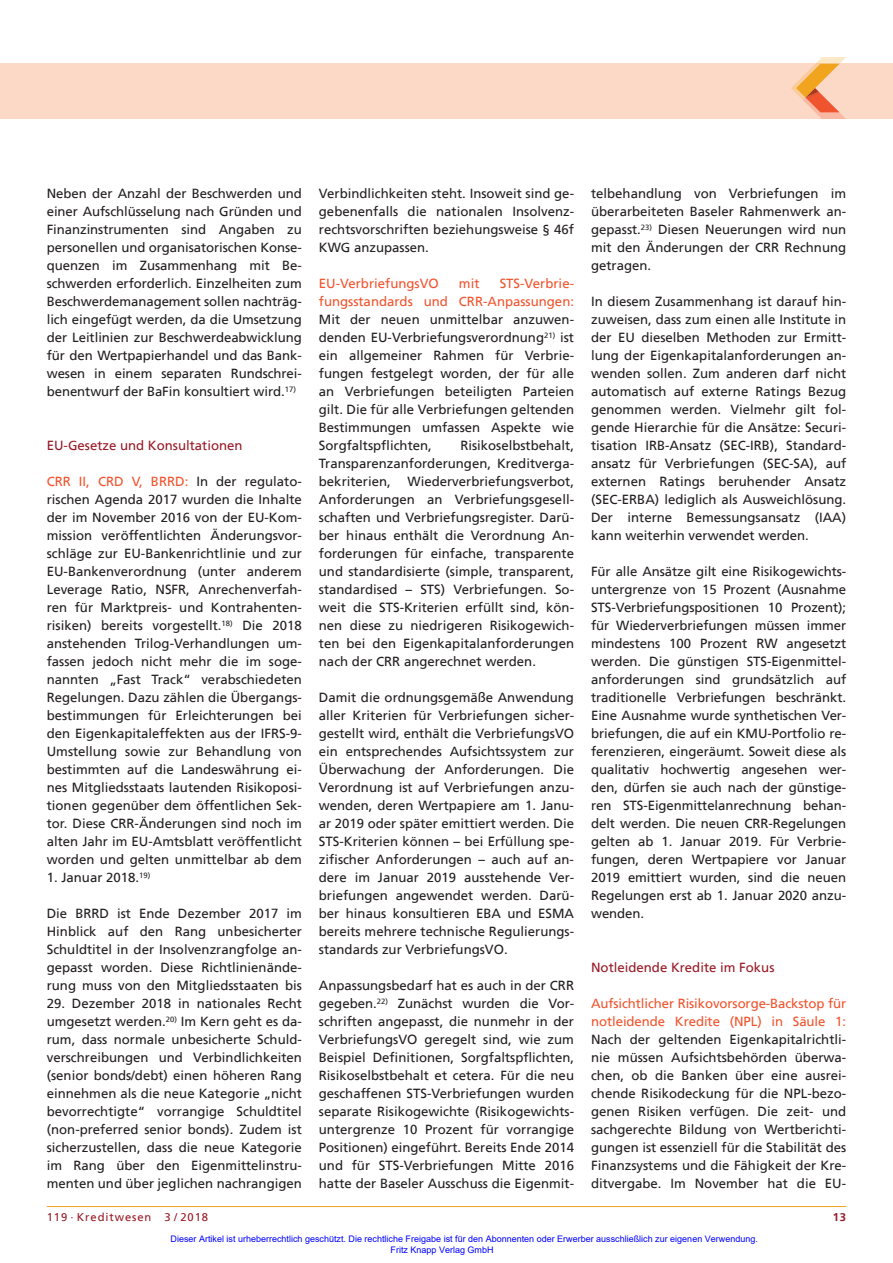
<style>
.page{position:relative;width:893px;height:1263px;background:#fff}
.page>*{position:absolute;margin:0;border:0;box-sizing:border-box;transform-origin:0 0}
.t1{font:13.2px/18px "Frutiger";color:#231f20;text-align:justify}
.t2{font:13.2px/18px "Frutiger";letter-spacing:-.005em;color:#f0542e;text-align:right}
.t3{font:13.2px "Frutiger";color:#981a26}
.t4{font:11.25px "Frutiger";letter-spacing:.08em;color:#981a26}
.t5{font:700 11.25px "Frutiger";color:#981a26}
.t6{font:9px/10.8px "Arial";color:#00f}
.s1{color:#f0542e}
</style>
<div class="page">
<hr style="left:47px;top:1206px;width:799px;height:1px;background:#f1a31e">
<div style="left:0;top:64px;width:893px;height:55px;background:#fcd9c7"></div>
<svg style="left:791px;top:57px;width:55px;height:62px"></svg>
<p class="t1" style="left:47px;top:185px;width:257px">Neben der Anzahl der Beschwerden und einer Aufschlüsselung nach Gründen und Finanzinstrumenten sind Angaben zu personellen und organisatorischen Konse&shy;quenzen im Zusammenhang mit Be&shy;schwerden erforderlich. Einzelheiten zum Beschwerdemanagement sollen nachträg&shy;lich eingefügt werden, da die Umsetzung der Leitlinien zur Beschwerdeabwicklung für den Wertpapierhandel und das Bank&shy;wesen in einem separaten Rundschrei&shy;benentwurf der BaFin konsultiert wird.<sup>17)</sup></p>
<p class="t3" style="left:47px;top:439px;width:197px">EU-Gesetze und Konsultationen</p>
<p class="t1" style="left:47px;top:473px;width:257px"><span class="s1">CRR II, CRD V, BRRD:</span> In der regulato&shy;rischen Agenda 2017 wurden die Inhalte der im November 2016 von der EU-Kom&shy;mission veröffentlichten Änderungsvor&shy;schläge zur EU-Bankenrichtlinie und zur EU-Bankenverordnung (unter anderem Leverage Ratio, NSFR, Anrechenverfah&shy;ren für Marktpreis- und Kontrahenten&shy;risiken) bereits vorgestellt.<sup>18)</sup> Die 2018 anstehenden Trilog-Verhandlungen um&shy;fassen jedoch nicht mehr die im soge&shy;nannten „Fast Track“ verabschiedeten Regelungen. Dazu zählen die Übergangs&shy;bestimmungen für Erleichterungen bei den Eigenkapitaleffekten aus der IFRS-9- Umstellung sowie zur Behandlung von bestimmten auf die Landeswährung ei&shy;nes Mitgliedsstaats lautenden Risikoposi&shy;tionen gegenüber dem öffentlichen Sek&shy;tor. Diese CRR-Änderungen sind noch im alten Jahr im EU-Amtsblatt veröffentlicht worden und gelten unmittelbar ab dem</p>
<p class="t1" style="left:47px;top:869px;width:105px">1. Januar 2018.<sup>19)</sup></p>
<p class="t1" style="left:47px;top:905px;width:257px">Die BRRD ist Ende Dezember 2017 im Hinblick auf den Rang unbesicherter Schuldtitel in der Insolvenzrangfolge an&shy;gepasst worden. Diese Richtlinienände&shy;rung muss von den Mitgliedsstaaten bis</p>
<p class="t1" style="left:47px;top:995px;width:257px">29. Dezember 2018 in nationales Recht umgesetzt werden.<sup>20)</sup> Im Kern geht es da&shy;rum, dass normale unbesicherte Schuld&shy;verschreibungen und Verbindlichkeiten (senior bonds/debt) einen höheren Rang einnehmen als die neue Kategorie „nicht bevorrechtigte“ vorrangige Schuldtitel (non-preferred senior bonds). Zudem ist sicherzustellen, dass die neue Kategorie im Rang über den Eigenmittelinstru&shy;menten und über jeglichen nachrangigen</p>
<p class="t1" style="left:319px;top:185px;width:257px">Verbindlichkeiten steht. Insoweit sind ge&shy;gebenenfalls die nationalen Insolvenz&shy;rechtsvorschriften beziehungsweise § 46f KWG anzupassen.</p>
<p class="t2" style="left:319px;top:275px;width:121px">EU-VerbriefungsVO</p>
<p class="t2" style="left:459px;top:275px;width:22px">mit</p>
<p class="t2" style="left:319px;top:275px;width:257px">STS-Verbrie-<br>fungsstandards und CRR-Anpassungen:</p>
<p class="t1" style="left:319px;top:311px;width:257px">Mit der neuen unmittelbar anzuwen&shy;denden EU-Verbriefungsverordnung<sup>21)</sup> ist ein allgemeiner Rahmen für Verbrie&shy;fungen festgelegt worden, der für alle an Verbriefungen beteiligten Parteien gilt. Die für alle Verbriefungen geltenden Bestimmungen umfassen Aspekte wie Sorgfaltspflichten,</p>
<p class="t1" style="left:319px;top:437px;width:257px;text-indent:141px">Risikoselbstbehalt, Transparenzanforderungen, Kreditverga&shy;bekriterien,</p>
<p class="t1" style="left:319px;top:473px;width:257px;text-indent:89px">Wiederverbriefungsverbot, Anforderungen an Verbriefungsgesell&shy;schaften und Verbriefungsregister. Darü&shy;ber hinaus enthält die Verordnung An&shy;forderungen für einfache, transparente und standardisierte (simple, transparent, standardised – STS) Verbriefungen. So&shy;weit die STS-Kriterien erfüllt sind, kön&shy;nen diese zu niedrigeren Risikogewich&shy;ten bei den Eigenkapitalanforderungen nach der CRR angerechnet werden.</p>
<p class="t1" style="left:319px;top:689px;width:257px">Damit die ordnungsgemäße Anwendung aller Kriterien für Verbriefungen sicher&shy;gestellt wird, enthält die VerbriefungsVO ein entsprechendes Aufsichtssystem zur Überwachung der Anforderungen. Die Verordnung ist auf Verbriefungen anzu&shy;wenden, deren Wertpapiere am 1. Janu&shy;ar 2019 oder später emittiert werden. Die STS-Kriterien können – bei Erfüllung spe&shy;zifischer Anforderungen – auch auf an&shy;dere im Januar 2019 ausstehende Ver&shy;briefungen angewendet werden. Darü&shy;ber hinaus konsultieren EBA und ESMA bereits mehrere technische Regulierungs&shy;standards zur VerbriefungsVO.</p>
<p class="t1" style="left:319px;top:977px;width:257px">Anpassungsbedarf hat es auch in der CRR gegeben.<sup>22)</sup> Zunächst wurden die Vor&shy;schriften angepasst, die nunmehr in der VerbriefungsVO geregelt sind, wie zum Beispiel Definitionen, Sorgfaltspflichten, Risikoselbstbehalt et cetera. Für die neu geschaffenen STS-Verbriefungen wurden separate Risikogewichte (Risikogewichts&shy;untergrenze 10 Prozent für vorrangige Positionen) eingeführt. Bereits Ende 2014 und für STS-Verbriefungen Mitte 2016 hatte der Baseler Ausschuss die Eigenmit-</p>
<p class="t1" style="left:591px;top:185px;width:257px">telbehandlung von Verbriefungen im überarbeiteten Baseler Rahmenwerk an&shy;gepasst.<sup>23)</sup> Diesen Neuerungen wird nun mit den Änderungen der CRR Rechnung getragen.</p>
<p class="t1" style="left:591px;top:293px;width:257px">In diesem Zusammenhang ist darauf hin&shy;zuweisen, dass zum einen alle Institute in der EU dieselben Methoden zur Ermitt&shy;lung der Eigenkapitalanforderungen an&shy;wenden sollen. Zum anderen darf nicht automatisch auf externe Ratings Bezug genommen werden. Vielmehr gilt fol&shy;gende Hierarchie für die Ansätze: Securi&shy;tisation IRB-Ansatz (SEC-IRB), Standard&shy;ansatz für Verbriefungen (SEC-SA), auf externen Ratings beruhender Ansatz (SEC-ERBA) lediglich als Ausweichlösung.<br>Der interne Bemessungsansatz (IAA) kann weiterhin verwendet werden.</p>
<p class="t1" style="left:591px;top:563px;width:257px">Für alle Ansätze gilt eine Risikogewichts&shy;untergrenze von 15 Prozent (Ausnahme STS-Verbriefungspositionen 10 Prozent); für Wiederverbriefungen müssen immer mindestens 100 Prozent RW angesetzt werden. Die günstigen STS-Eigenmittel&shy;anforderungen sind grundsätzlich auf traditionelle Verbriefungen beschränkt.<br>Eine Ausnahme wurde synthetischen Ver&shy;briefungen, die auf ein KMU-Portfolio re&shy;ferenzieren, eingeräumt. Soweit diese als qualitativ hochwertig angesehen wer&shy;den, dürfen sie auch nach der günstige&shy;ren STS-Eigenmittelanrechnung behan&shy;delt werden. Die neuen CRR-Regelungen gelten ab 1. Januar 2019. Für Verbrie&shy;fungen, deren Wertpapiere vor Januar 2019 emittiert wurden, sind die neuen Regelungen erst ab 1. Januar 2020 anzu&shy;wenden.</p>
<p class="t3" style="left:591px;top:961px;width:185px">Notleidende Kredite im Fokus</p>
<p class="t2" style="left:591px;top:995px;width:257px;text-align:left">Aufsichtlicher Risikovorsorge-Backstop für notleidende Kredite (NPL) in Säule 1:</p>
<p class="t1" style="left:591px;top:1031px;width:257px">Nach der geltenden Eigenkapitalrichtli&shy;nie müssen Aufsichtsbehörden überwa&shy;chen, ob die Banken über eine ausrei&shy;chende Risikodeckung für die NPL-bezo&shy;genen Risiken verfügen. Die zeit- und sachgerechte Bildung von Wertberichti&shy;gungen ist essenziell für die Stabilität des Finanzsystems und die Fähigkeit der Kre&shy;ditvergabe. Im November hat die EU-</p>
<p class="t4" style="left:47px;top:1211px;width:163px">119 · Kreditwesen 3 / 2018</p>
<p class="t5" style="left:833px;top:1211px;width:15px">13</p>
<p class="t6" style="left:391px;top:1233px;width:369px;text-indent:-220px">Dieser Artikel ist urheberrechtlich geschützt. Die rechtliche Freigabe ist für den Abonnenten oder Erwerber ausschließlich zur eigenen Verwendung.<br>Fritz Knapp Verlag GmbH</p>
</div>
